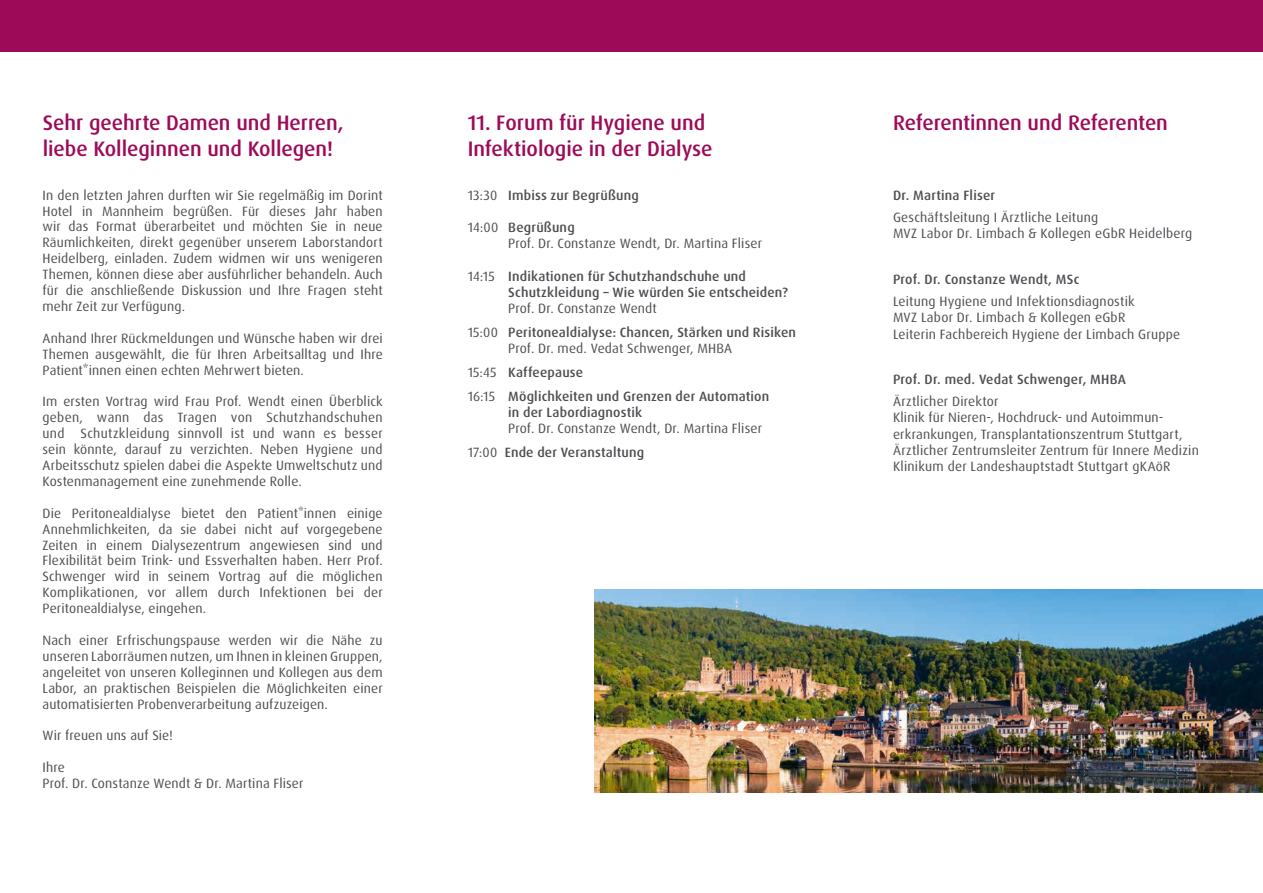
<style>
.page{position:relative;width:1263px;height:893px;background:#fff}
.page>*{position:absolute;margin:0;border:0;box-sizing:border-box;transform-origin:0 0}
.t1{font:500 21px/25.5px "Dax Pro";letter-spacing:-.005em;color:#9d0b58}
.t2{font:13.5px/15.9px "Dax Pro";letter-spacing:.015em;color:#504e53}
.t3{font:500 13.5px/23.9px "Dax Pro";letter-spacing:.015em;color:#504e53}
.s1{font-weight:400}
.s2{font-weight:500}
</style>
<div class="page">
<div style="left:0;top:0;width:1263px;height:51px;background:#9d0b58"></div>
<img style="left:594px;top:590px;width:669px;height:202px">
<h1 class="t1" style="left:43px;top:110px;width:302px">Sehr geehrte Damen und Herren, liebe Kolleginnen und Kollegen!</h1>
<p class="t2" style="left:43px;top:187px;width:342px;text-align:justify">In den letzten Jahren durften wir Sie regelmäßig im Dorint Hotel in Mannheim begrüßen. Für dieses Jahr haben wir das Format überarbeitet und möchten Sie in neue Räumlichkeiten, direkt gegenüber unserem Laborstandort Heidelberg, einladen. Zudem widmen wir uns wenigeren Themen, können diese aber ausführlicher behandeln. Auch für die anschließende Diskussion und Ihre Fragen steht mehr Zeit zur Verfügung.</p>
<p class="t2" style="left:43px;top:330px;width:342px;text-align:justify">Anhand Ihrer Rückmeldungen und Wünsche haben wir drei Themen ausgewählt, die für Ihren Arbeitsalltag und Ihre Patient*innen einen echten Mehrwert bieten.</p>
<p class="t2" style="left:43px;top:394px;width:342px;text-align:justify">Im ersten Vortrag wird Frau Prof. Wendt einen Überblick geben, wann das Tragen von Schutzhandschuhen und Schutzkleidung sinnvoll ist und wann es besser sein könnte, darauf zu verzichten. Neben Hygiene und Arbeitsschutz spielen dabei die Aspekte Umweltschutz und Kostenmanagement eine zunehmende Rolle.</p>
<p class="t2" style="left:43px;top:505px;width:342px;text-align:justify">Die Peritonealdialyse bietet den Patient*innen einige Annehmlichkeiten, da sie dabei nicht auf vorgegebene Zeiten in einem Dialysezentrum angewiesen sind und Flexibilität beim Trink- und Essverhalten haben. Herr Prof.<br>Schwenger wird in seinem Vortrag auf die möglichen Komplikationen, vor allem durch Infektionen bei der Peritonealdialyse, eingehen.</p>
<p class="t2" style="left:43px;top:632px;width:342px;text-align:justify">Nach einer Erfrischungspause werden wir die Nähe zu unseren Laborräumen nutzen, um Ihnen in kleinen Gruppen, angeleitet von unseren Kolleginnen und Kollegen aus dem Labor, an praktischen Beispielen die Möglichkeiten einer automatisierten Probenverarbeitung aufzuzeigen.</p>
<p class="t2" style="left:43px;top:728px;width:132px">Wir freuen uns auf Sie!</p>
<p class="t2" style="left:43px;top:760px;width:262px">Ihre<br>Prof. Dr. Constanze Wendt &amp; Dr. Martina Fliser</p>
<h1 class="t1" style="left:468px;top:110px;width:246px">11. Forum für Hygiene und<br>Infektiologie in der Dialyse</h1>
<h1 class="t1" style="left:893px;top:110px;width:276px">Referentinnen und Referenten</h1>
<p class="t3" style="left:468px;top:183px;width:173px"><span class="s1">13:30</span> Imbiss zur Begrüßung</p>
<p class="t2" style="left:508px;top:219px;width:255px;text-indent:-40px">14:00 <span class="s2">Begrüßung<br></span>Prof. Dr. Constanze Wendt, Dr. Martina Fliser</p>
<p class="t3" style="left:508px;top:268px;width:281px;line-height:16.2px;text-indent:-40px"><span class="s1">14:15</span> Indikationen für Schutzhandschuhe und<br>Schutzkleidung – Wie würden Sie entscheiden?</p>
<p class="t3" style="left:468px;top:296px;width:330px;text-indent:40px"><span class="s1">Prof. Dr. Constanze Wendt<br>15:00</span> Peritonealdialyse: Chancen, Stärken und Risiken</p>
<p class="t3" style="left:468px;top:337px;width:303px;text-indent:40px"><span class="s1">Prof. Dr. med. Vedat Schwenger, MHBA<br>15:45</span> Kaffeepause<br><span class="s1">16:15</span> Möglichkeiten und Grenzen der Automation</p>
<p class="t3" style="left:508px;top:400px;width:136px">in der Labordiagnostik</p>
<p class="t2" style="left:468px;top:417px;width:296px;line-height:23.9px;text-indent:40px">Prof. Dr. Constanze Wendt, Dr. Martina Fliser<br>17:00 <span class="s2">Ende der Veranstaltung</span></p>
<p class="t3" style="left:893px;top:183px;width:104px">Dr. Martina Fliser</p>
<p class="t2" style="left:893px;top:209px;width:301px">Geschäftsleitung I Ärztliche Leitung<br>MVZ Labor Dr. Limbach &amp; Kollegen eGbR Heidelberg</p>
<p class="t3" style="left:893px;top:267px;width:188px">Prof. Dr. Constanze Wendt, MSc</p>
<p class="t2" style="left:893px;top:293px;width:289px">Leitung Hygiene und Infektionsdiagnostik<br>MVZ Labor Dr. Limbach &amp; Kollegen eGbR<br>Leiterin Fachbereich Hygiene der Limbach Gruppe</p>
<p class="t3" style="left:893px;top:367px;width:235px">Prof. Dr. med. Vedat Schwenger, MHBA</p>
<p class="t2" style="left:893px;top:394px;width:307px">Ärztlicher Direktor<br>Klinik für Nieren-, Hochdruck- und Autoimmun&shy;erkrankungen, Transplantationszentrum Stuttgart, Ärztlicher Zentrumsleiter Zentrum für Innere Medizin Klinikum der Landeshauptstadt Stuttgart gKAöR</p>
</div>
